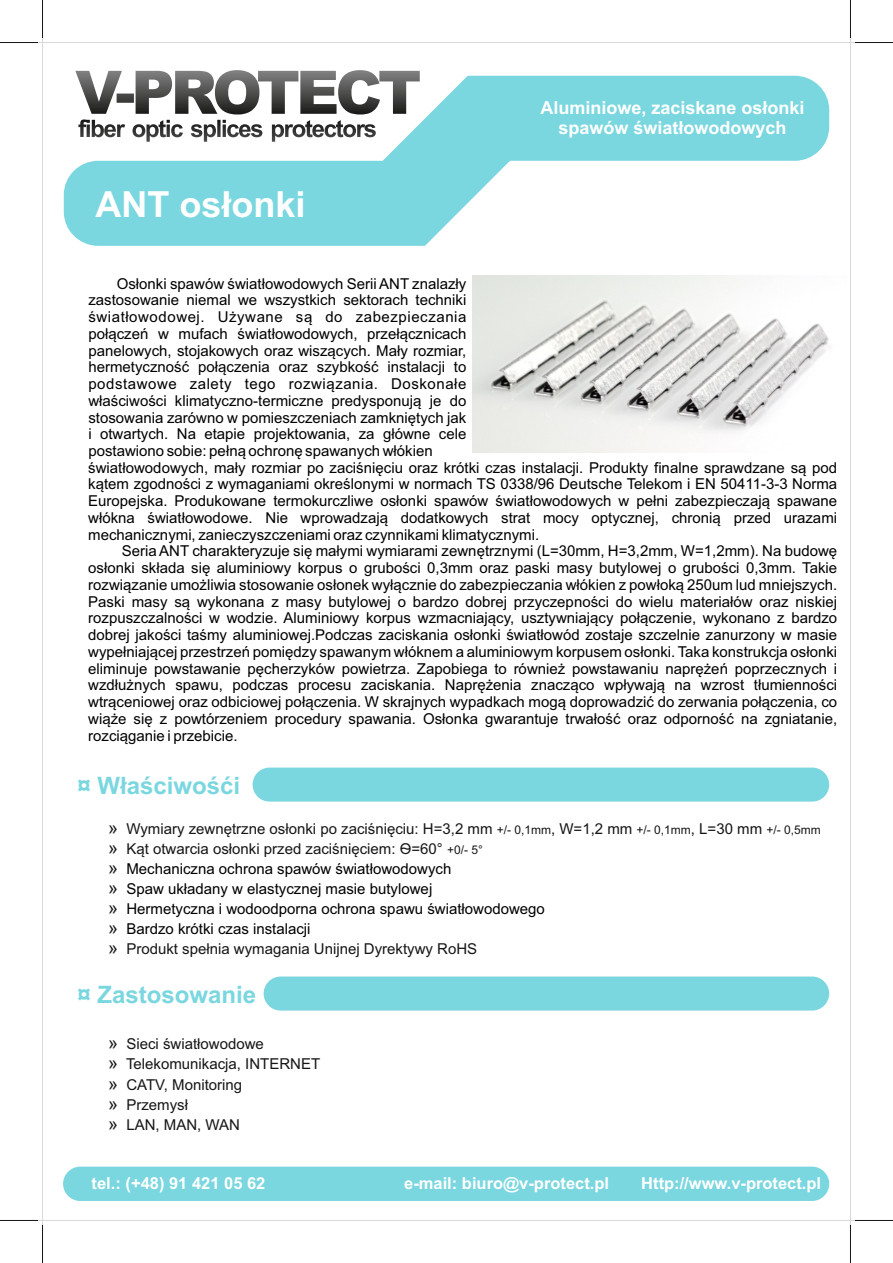
<style>
.page{position:relative;width:893px;height:1263px;background:#fff}
.page>*{position:absolute;margin:0;border:0;box-sizing:border-box;transform-origin:0 0}
.t1{font:700 36px "Arial";color:#fff}
.t2{font:700 24px "Arial";color:#7ad7df}
.t3{font:700 18px/20.1px "Arial";color:#fff;text-align:center}
.t4{font:700 16.5px "Arial";color:#fff}
.t5{font:15px/16.8px "Arial";color:#000}
.t6{font:15px/20.1px "Arial";color:#151616}
.s1{font-size:18px;color:#151616}
.s2{color:#151616}
.s3{font-size:12px;color:#151616}
.s4{font-size:18px}
</style>
<div class="page">
<hr style="left:0;top:42px;width:38px;height:1px;background:#151616">
<hr style="left:42px;top:0;width:1px;height:38px;background:#151616">
<hr style="left:855px;top:42px;width:38px;height:1px;background:#151616">
<hr style="left:850px;top:0;width:1px;height:38px;background:#151616">
<hr style="left:38px;top:42px;width:817px;height:1px;background:#d9d9da">
<svg style="left:64px;top:76px;width:765px;height:170px;fill:#7ad7df"></svg>
<hr style="left:0;top:1220px;width:38px;height:1px;background:#151616">
<hr style="left:42px;top:1225px;width:1px;height:38px;background:#151616">
<hr style="left:855px;top:1220px;width:38px;height:1px;background:#151616">
<hr style="left:850px;top:1225px;width:1px;height:38px;background:#151616">
<hr style="left:38px;top:1220px;width:817px;height:1px;background:#d9d9da">
<hr style="left:42px;top:38px;width:1px;height:1187px;background:#d9d9da">
<hr style="left:850px;top:38px;width:1px;height:1187px;background:#d9d9da">
<div style="left:63px;top:1166px;width:766px;height:35px;background:#7ad7df;border-radius:17px"></div>
<svg style="left:78px;top:118px;width:298px;height:24px"></svg>
<svg style="left:75px;top:70px;width:345px;height:45px"></svg>
<img style="left:472px;top:275px;width:357px;height:177px">
<div style="left:264px;top:976px;width:565px;height:34px;background:#7ad7df;border-radius:17px"></div>
<div style="left:253px;top:767px;width:576px;height:35px;background:#7ad7df;border-radius:17px"></div>
<h1 class="t1" style="left:96px;top:191px;width:212px">ANT osłonki</h1>
<p class="t3" style="left:540px;top:99px;width:266px">Aluminiowe, zaciskane osłonki spawów światłowodowych</p>
<p class="t5" style="left:88px;top:276px;width:750px;text-indent:28px">Osłonki spawów światłowodowych Serii ANT znalazły<br>zastosowanie niemal we wszystkich sektorach techniki<br>światłowodowej. Używane są do zabezpieczania<br>połączeń w mufach światłowodowych, przełącznicach<br>panelowych, stojakowych oraz wiszących. Mały rozmiar,<br>hermetyczność połączenia oraz szybkość instalacji to<br>podstawowe zalety tego rozwiązania. Doskonałe<br>właściwości klimatyczno-termiczne predysponują je do<br>stosowania zarówno w pomieszczeniach zamkniętych jak<br>i otwartych. Na etapie projektowania, za główne cele<br>postawiono sobie: pełną ochronę spawanych włókien<br>światłowodowych, mały rozmiar po zaciśnięciu oraz krótki czas instalacji. Produkty finalne sprawdzane są pod kątem zgodności z wymaganiami określonymi w normach TS 0338/96 Deutsche Telekom i EN 50411-3-3 Norma Europejska. Produkowane termokurczliwe osłonki spawów światłowodowych w pełni zabezpieczają spawane włókna światłowodowe. Nie wprowadzają dodatkowych strat mocy optycznej, chronią przed urazami mechanicznymi, zanieczyszczeniami oraz czynnikami klimatycznymi.</p>
<p class="t5" style="left:88px;top:544px;width:750px;text-align:justify;text-indent:33px">Seria ANT charakteryzuje się małymi wymiarami zewnętrznymi (L=30mm, H=3,2mm, W=1,2mm). Na budowę osłonki składa się aluminiowy korpus o grubości 0,3mm oraz paski masy butylowej o grubości 0,3mm. Takie rozwiązanie umożliwia stosowanie osłonek wyłącznie do zabezpieczania włókien z powłoką 250um lud mniejszych.<br>Paski masy są wykonana z masy butylowej o bardzo dobrej przyczepności do wielu materiałów oraz niskiej rozpuszczalności w wodzie. Aluminiowy korpus wzmacniający, usztywniający połączenie, wykonano z bardzo dobrej jakości taśmy aluminiowej.Podczas zaciskania osłonki światłowód zostaje szczelnie zanurzony w masie wypełniającej przestrzeń pomiędzy spawanym włóknem a aluminiowym korpusem osłonki. Taka konstrukcja osłonki eliminuje powstawanie pęcherzyków powietrza. Zapobiega to również powstawaniu naprężeń poprzecznych i wzdłużnych spawu, podczas procesu zaciskania. Naprężenia znacząco wpływają na wzrost tłumienności wtrąceniowej oraz odbiciowej połączenia. W skrajnych wypadkach mogą doprowadzić do zerwania połączenia, co wiąże się z powtórzeniem procedury spawania. Osłonka gwarantuje trwałość oraz odporność na zgniatanie, rozciąganie i przebicie.</p>
<h2 class="t2" style="left:77px;top:776px;width:164px">¤ Właściwośći</h2>
<p class="t5" style="left:108px;top:820px;width:714px;line-height:20.1px"><span class="s1">»</span> <span class="s2">Wymiary zewnętrzne osłonki po zaciśnięciu: H=3,2 mm</span> <span class="s3">+/- 0,1mm</span><span class="s2">, W=1,2 mm</span> <span class="s3">+/- 0,1mm</span><span class="s2">, L=30 mm</span> <span class="s3">+/- 0,5mm </span><span class="s1">»</span> <span class="s2">Kąt otwarcia osłonki przed zaciśnięciem: Ѳ=60°</span> <span class="s3">+0/- 5°<br></span><span class="s1">»</span> Mechaniczna ochrona spawów światłowodowych<br><span class="s1">»</span> Spaw układany w elastycznej masie butylowej<br><span class="s1">»</span> Hermetyczna i wodoodporna ochrona spawu światłowodowego<br><span class="s1">»</span> Bardzo krótki czas instalacji<br><span class="s1">»</span> <span class="s2">Produkt spełnia wymagania Unijnej Dyrektywy RoHS</span></p>
<h2 class="t2" style="left:78px;top:985px;width:180px">¤ Zastosowanie</h2>
<p class="t6" style="left:108px;top:1035px;width:214px"><span class="s4">»</span> Sieci światłowodowe<br><span class="s4">»</span> Telekomunikacja, INTERNET <span class="s4">»</span> CATV, Monitoring<br><span class="s4">»</span> Przemysł<br><span class="s4">»</span> LAN, MAN, WAN</p>
<p class="t4" style="left:92px;top:1177px;width:175px">tel.: (+48) 91 421 05 62</p>
<p class="t4" style="left:404px;top:1177px;width:206px">e-mail: biuro@v-protect.pl</p>
<p class="t4" style="left:641px;top:1177px;width:181px">Http://www.v-protect.pl</p>
</div>
